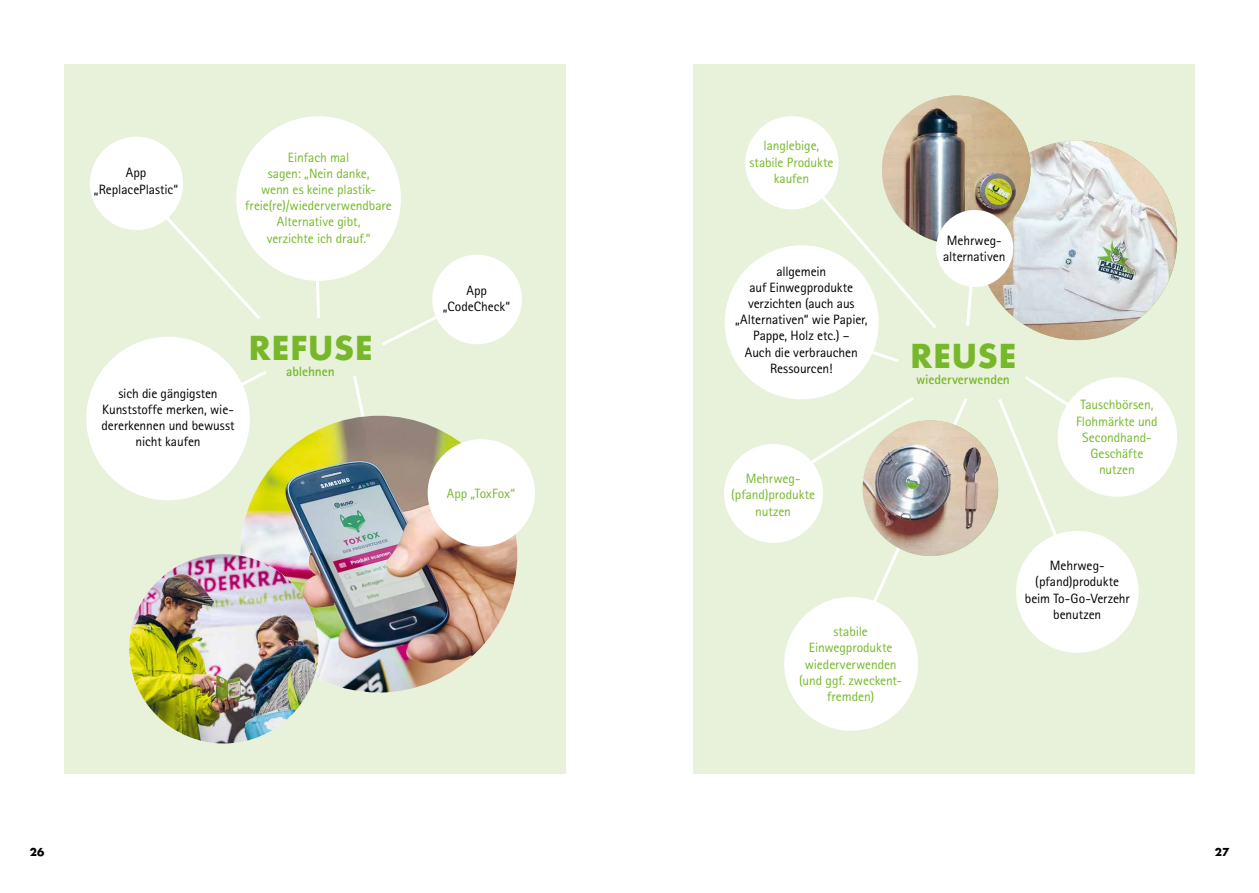
<style>
.page{position:relative;width:1259px;height:893px;background:#fff}
.page>*{position:absolute;margin:0;border:0;box-sizing:border-box;transform-origin:0 0}
.t1{font:700 36px "Futura T";letter-spacing:.015em;color:#76b82a}
.t2{font:13.5px/16.2px "Agfa Rotis Sans Serif";letter-spacing:-.005em;color:#76b82a;text-align:center}
.t3{font:13.5px/16.2px "Agfa Rotis Sans Serif";letter-spacing:-.005em;color:#000;text-align:center}
.t4{font:700 13.5px "Agfa Rotis Sans Serif";letter-spacing:-.01em;color:#76b82a}
.t5{font:700 12px "Futura T";color:#000}
</style>
<div class="page">
<div style="left:64px;top:64px;width:502px;height:709px;background:#e8f1da"></div>
<div style="left:693px;top:64px;width:502px;height:709px;background:#e8f1da"></div>
<svg style="left:316px;top:281px;width:4px;height:37px"></svg>
<svg style="left:351px;top:376px;width:43px;height:43px"></svg>
<svg style="left:995px;top:376px;width:126px;height:237px"></svg>
<svg style="left:966px;top:287px;width:7px;height:39px"></svg>
<svg style="left:143px;top:190px;width:117px;height:129px"></svg>
<svg style="left:382px;top:316px;width:103px;height:30px"></svg>
<svg style="left:242px;top:371px;width:24px;height:28px"></svg>
<svg style="left:771px;top:162px;width:166px;height:201px"></svg>
<svg style="left:785px;top:394px;width:185px;height:241px"></svg>
<img style="left:977px;top:141px;width:200px;height:199px;border-radius:99px">
<img style="left:862px;top:420px;width:136px;height:136px;border-radius:68px">
<img style="left:882px;top:96px;width:148px;height:148px;border-radius:74px">
<div style="left:936px;top:210px;width:77px;height:77px;background:#fff;border-radius:50%"></div>
<img style="left:240px;top:416px;width:277px;height:276px;border-radius:138px">
<img style="left:129px;top:554px;width:189px;height:189px;border-radius:95px">
<div style="left:428px;top:439px;width:107px;height:107px;background:#fff;border-radius:50%"></div>
<div style="left:724px;top:245px;width:155px;height:154px;background:#fff;border-radius:50%"></div>
<div style="left:724px;top:444px;width:99px;height:99px;background:#fff;border-radius:50%"></div>
<div style="left:784px;top:597px;width:134px;height:134px;background:#fff;border-radius:50%"></div>
<div style="left:1016px;top:531px;width:122px;height:122px;background:#fff;border-radius:50%"></div>
<div style="left:1057px;top:377px;width:120px;height:120px;background:#fff;border-radius:50%"></div>
<div style="left:745px;top:116px;width:93px;height:93px;background:#fff;border-radius:50%"></div>
<div style="left:236px;top:116px;width:165px;height:165px;background:#fff;border-radius:50%"></div>
<div style="left:432px;top:255px;width:90px;height:89px;background:#fff;border-radius:50%"></div>
<div style="left:90px;top:137px;width:93px;height:93px;background:#fff;border-radius:50%"></div>
<div style="left:86px;top:337px;width:164px;height:163px;background:#fff;border-radius:50%"></div>
<p class="t3" style="left:94px;top:165px;width:86px">App „ReplacePlastic“</p>
<p class="t2" style="left:245px;top:149px;width:148px">Einfach mal<br>sagen: „Nein danke,<br>wenn es keine plastik&shy;freie(re)/wiederverwendbare<br>Alternative gibt,<br>verzichte ich drauf.“</p>
<p class="t3" style="left:102px;top:385px;width:134px">sich die gängigsten<br>Kunststoffe merken, wie&shy;dererkennen und bewusst nicht kaufen</p>
<h1 class="t1" style="left:248px;top:327px;width:126px">REFUSE</h1>
<p class="t4" style="left:286px;top:363px;width:50px">ablehnen</p>
<p class="t3" style="left:443px;top:282px;width:69px">App „CodeCheck“</p>
<p class="t2" style="left:447px;top:485px;width:70px">App „ToxFox“</p>
<p class="t2" style="left:749px;top:138px;width:86px">langlebige, stabile Produkte kaufen</p>
<p class="t3" style="left:735px;top:263px;width:134px">allgemein<br>auf Einwegprodukte verzichten (auch aus „Alternativen“ wie Papier,<br>Pappe, Holz etc.) –<br>Auch die verbrauchen<br>Ressourcen!</p>
<p class="t2" style="left:731px;top:470px;width:85px">Mehrweg-(pfand)produkte nutzen</p>
<p class="t3" style="left:943px;top:232px;width:64px;text-align:left">Mehrweg&shy;alternativen</p>
<h1 class="t1" style="left:910px;top:335px;width:107px">REUSE</h1>
<p class="t4" style="left:916px;top:371px;width:95px">wiederverwenden</p>
<p class="t2" style="left:1076px;top:397px;width:83px">Tauschbörsen,<br>Flohmärkte und<br>Secondhand-<br>Geschäfte nutzen</p>
<p class="t2" style="left:799px;top:623px;width:104px">stabile<br>Einwegprodukte wiederverwenden (und ggf. zweckent&shy;fremden)</p>
<p class="t3" style="left:1024px;top:557px;width:106px">Mehrweg-(pfand)produkte beim To-Go-Verzehr benutzen</p>
<p class="t5" style="left:30px;top:845px;width:16px">26</p>
<p class="t5" style="left:1214px;top:845px;width:16px">27</p>
</div>
